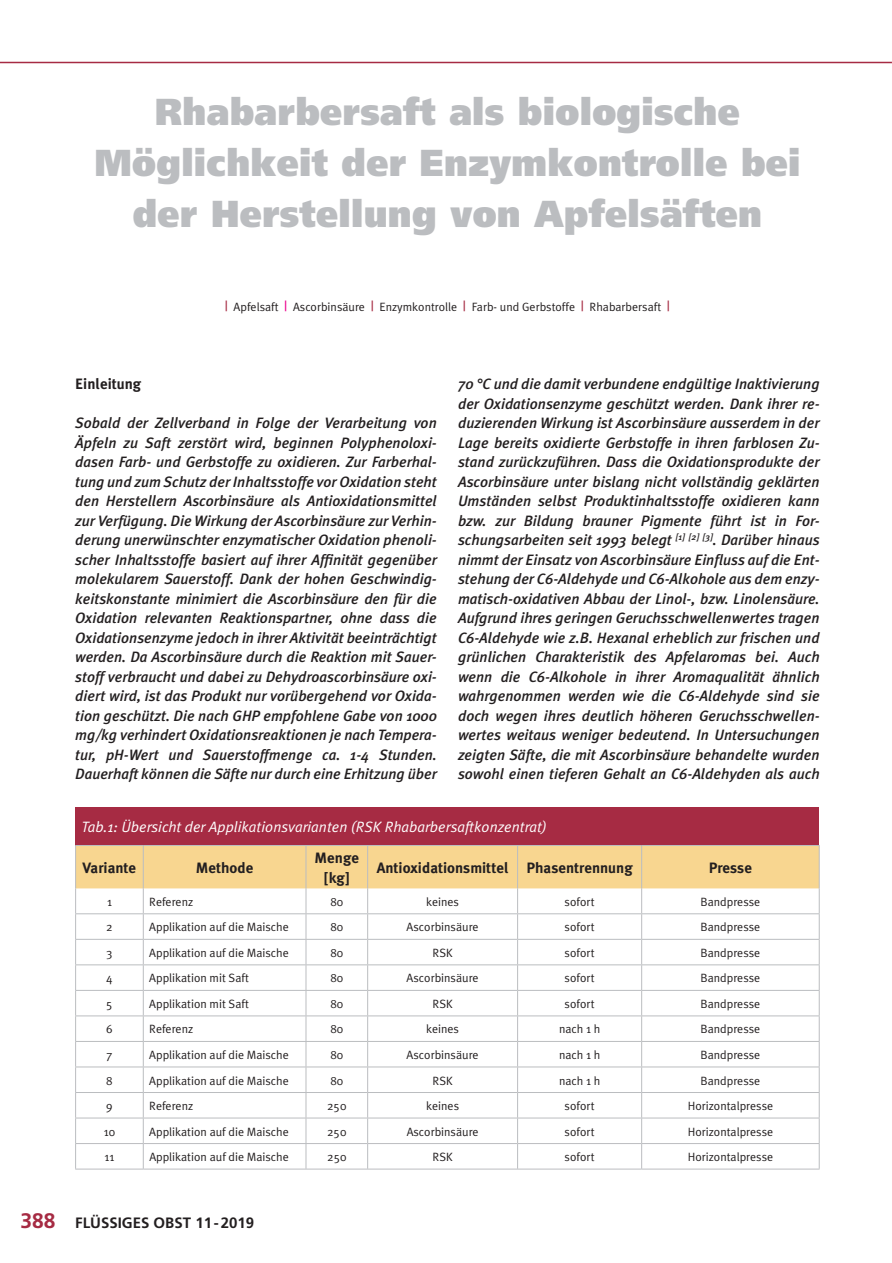
<style>
.page{position:relative;width:892px;height:1263px;background:#fff}
.page>*{position:absolute;margin:0;border:0;box-sizing:border-box;transform-origin:0 0}
.t1{font:900 37.5px/51px "Frutiger";letter-spacing:.01em;color:#bbbdc0;text-align:center;scale:.93 1}
.t2{font:italic 500 15px/19.5px "Meta Plus";color:#231f20;text-align:justify}
.t3{font:700 15px/19.5px "Meta Plus";color:#231f20;text-align:center}
.t4{font:italic 15px "Meta Plus Normal";color:#fff}
.t5{font:700 15px "Frutiger";color:#231f20}
.t6{font:12px "Meta Plus Normal";color:#231f20}
.s1{font-family:"Meta Plus";font-weight:500;font-size:13.8px;color:#a62b43}
.s2{font-family:"Meta Plus";font-weight:500;font-size:13.8px;color:#ec008c}
.s3{font-size:21px;color:#a62b43}
</style>
<div class="page">
<hr style="left:0;top:62px;width:892px;height:1px;background:#a62b43">
<div style="left:76px;top:807px;width:743px;height:38px;background:#a62b43"></div>
<svg style="left:75px;top:846px;width:745px;height:322px"></svg>
<hr style="left:75px;top:1168px;width:68px;height:1px;background:#bbbdc0">
<hr style="left:143px;top:1168px;width:498px;height:1px;background:#bbbdc0">
<hr style="left:641px;top:1168px;width:178px;height:1px;background:#bbbdc0">
<hr style="left:75px;top:845px;width:1px;height:43px;background:#bbbdc0">
<hr style="left:75px;top:845px;width:68px;height:1px;background:#bbbdc0">
<hr style="left:143px;top:845px;width:498px;height:1px;background:#bbbdc0">
<hr style="left:641px;top:845px;width:178px;height:1px;background:#bbbdc0">
<hr style="left:143px;top:845px;width:1px;height:43px;background:#bbbdc0">
<hr style="left:305px;top:845px;width:1px;height:43px;background:#bbbdc0">
<hr style="left:367px;top:845px;width:1px;height:43px;background:#bbbdc0">
<hr style="left:517px;top:845px;width:1px;height:43px;background:#bbbdc0">
<hr style="left:641px;top:845px;width:1px;height:43px;background:#bbbdc0">
<hr style="left:819px;top:845px;width:1px;height:43px;background:#bbbdc0">
<h1 class="t1" style="left:94px;top:88px;width:761px">Rhabarbersaft als biologische<br>Möglichkeit der Enzymkontrolle bei der Herstellung von Apfelsäften</h1>
<p class="t6" style="left:225px;top:302px;width:446px"><span class="s1">|</span> Apfelsaft <span class="s2">|</span> Ascorbinsäure <span class="s1">|</span> Enzymkontrolle <span class="s1">|</span> Farb- und Gerbstoffe <span class="s1">|</span> Rhabarbersaft <span class="s1">|</span></p>
<p class="t3" style="left:75px;top:375px;width:67px">Einleitung</p>
<p class="t2" style="left:75px;top:414px;width:363px">Sobald der Zellverband in Folge der Verarbeitung von Äpfeln zu Saft zerstört wird, beginnen Polyphenoloxi&shy;dasen Farb- und Gerbstoffe zu oxidieren. Zur Farberhal&shy;tung und zum Schutz der Inhaltsstoffe vor Oxidation steht den Herstellern Ascorbinsäure als Antioxidationsmittel zur Verfügung. Die Wirkung der Ascorbinsäure zur Verhin&shy;derung unerwünschter enzymatischer Oxidation phenoli&shy;scher Inhaltsstoffe basiert auf ihrer Affinität gegenüber molekularem Sauerstoff. Dank der hohen Geschwindig&shy;keitskonstante minimiert die Ascorbinsäure den für die Oxidation relevanten Reaktionspartner, ohne dass die Oxidationsenzyme jedoch in ihrer Aktivität beeinträchtigt werden. Da Ascorbinsäure durch die Reaktion mit Sauer&shy;stoff verbraucht und dabei zu Dehydroascorbinsäure oxi&shy;diert wird, ist das Produkt nur vorübergehend vor Oxida&shy;tion geschützt. Die nach GHP empfohlene Gabe von 1000 mg/kg verhindert Oxidationsreaktionen je nach Tempera&shy;tur, pH-Wert und Sauerstoffmenge ca. 1-4 Stunden.<br>Dauerhaft können die Säfte nur durch eine Erhitzung über</p>
<p class="t2" style="left:458px;top:375px;width:363px">70 °C und die damit verbundene endgültige Inaktivierung der Oxidationsenzyme geschützt werden. Dank ihrer re&shy;duzierenden Wirkung ist Ascorbinsäure ausserdem in der Lage bereits oxidierte Gerbstoffe in ihren farblosen Zu&shy;stand zurückzuführen. Dass die Oxidationsprodukte der Ascorbinsäure unter bislang nicht vollständig geklärten Umständen selbst Produktinhaltsstoffe oxidieren kann bzw. zur Bildung brauner Pigmente führt ist in For&shy;schungsarbeiten seit 1993 belegt <sup>[1]</sup> <sup>[2]</sup> <sup>[3]</sup>. Darüber hinaus nimmt der Einsatz von Ascorbinsäure Einfluss auf die Ent&shy;stehung der C6-Aldehyde und C6-Alkohole aus dem enzy&shy;matisch-oxidativen Abbau der Linol-, bzw. Linolensäure.<br>Aufgrund ihres geringen Geruchsschwellenwertes tragen C6-Aldehyde wie z.B. Hexanal erheblich zur frischen und grünlichen Charakteristik des Apfelaromas bei. Auch wenn die C6-Alkohole in ihrer Aromaqualität ähnlich wahrgenommen werden wie die C6-Aldehyde sind sie doch wegen ihres deutlich höheren Geruchsschwellen&shy;wertes weitaus weniger bedeutend. In Untersuchungen zeigten Säfte, die mit Ascorbinsäure behandelte wurden sowohl einen tieferen Gehalt an C6-Aldehyden als auch</p>
<p class="t4" style="left:82px;top:819px;width:467px">Tab.1: Übersicht der Applikationsvarianten (RSK Rhabarbersaftkonzentrat)</p>
<p class="t3" style="left:83px;top:858px;width:55px">Variante</p>
<p class="t3" style="left:196px;top:858px;width:59px">Methode</p>
<p class="t3" style="left:315px;top:848px;width:46px">Menge [kg]</p>
<p class="t3" style="left:377px;top:858px;width:257px">Antioxidationsmittel Phasentrennung</p>
<p class="t3" style="left:709px;top:858px;width:45px">Presse</p>
<p class="t6" style="left:107px;top:897px;width:6px">1</p>
<p class="t6" style="left:149px;top:897px;width:45px">Referenz</p>
<p class="t6" style="left:330px;top:897px;width:14px">80</p>
<p class="t6" style="left:426px;top:897px;width:34px">keines</p>
<p class="t6" style="left:564px;top:897px;width:32px">sofort</p>
<p class="t6" style="left:700px;top:897px;width:61px">Bandpresse</p>
<p class="t6" style="left:106px;top:922px;width:8px">2</p>
<p class="t6" style="left:149px;top:922px;width:141px">Applikation auf die Maische</p>
<p class="t6" style="left:330px;top:922px;width:14px">80</p>
<p class="t6" style="left:406px;top:922px;width:73px">Ascorbinsäure</p>
<p class="t6" style="left:564px;top:922px;width:32px">sofort</p>
<p class="t6" style="left:700px;top:922px;width:61px">Bandpresse</p>
<p class="t6" style="left:106px;top:948px;width:8px">3</p>
<p class="t6" style="left:149px;top:948px;width:141px">Applikation auf die Maische</p>
<p class="t6" style="left:330px;top:948px;width:14px">80</p>
<p class="t6" style="left:432px;top:948px;width:22px">RSK</p>
<p class="t6" style="left:564px;top:948px;width:32px">sofort</p>
<p class="t6" style="left:700px;top:948px;width:61px">Bandpresse</p>
<p class="t6" style="left:106px;top:973px;width:8px">4</p>
<p class="t6" style="left:149px;top:973px;width:101px">Applikation mit Saft</p>
<p class="t6" style="left:330px;top:973px;width:14px">80</p>
<p class="t6" style="left:406px;top:973px;width:73px">Ascorbinsäure</p>
<p class="t6" style="left:564px;top:973px;width:32px">sofort</p>
<p class="t6" style="left:700px;top:973px;width:61px">Bandpresse</p>
<p class="t6" style="left:106px;top:999px;width:8px">5</p>
<p class="t6" style="left:149px;top:999px;width:101px">Applikation mit Saft</p>
<p class="t6" style="left:330px;top:999px;width:14px">80</p>
<p class="t6" style="left:432px;top:999px;width:22px">RSK</p>
<p class="t6" style="left:564px;top:999px;width:32px">sofort</p>
<p class="t6" style="left:700px;top:999px;width:61px">Bandpresse</p>
<p class="t6" style="left:106px;top:1024px;width:8px">6</p>
<p class="t6" style="left:149px;top:1024px;width:45px">Referenz</p>
<p class="t6" style="left:330px;top:1024px;width:14px">80</p>
<p class="t6" style="left:426px;top:1024px;width:34px">keines</p>
<p class="t6" style="left:559px;top:1024px;width:42px">nach 1 h</p>
<p class="t6" style="left:700px;top:1024px;width:61px">Bandpresse</p>
<p class="t6" style="left:106px;top:1050px;width:8px">7</p>
<p class="t6" style="left:149px;top:1050px;width:141px">Applikation auf die Maische</p>
<p class="t6" style="left:330px;top:1050px;width:14px">80</p>
<p class="t6" style="left:406px;top:1050px;width:73px">Ascorbinsäure</p>
<p class="t6" style="left:559px;top:1050px;width:42px">nach 1 h</p>
<p class="t6" style="left:700px;top:1050px;width:61px">Bandpresse</p>
<p class="t6" style="left:106px;top:1075px;width:8px">8</p>
<p class="t6" style="left:149px;top:1075px;width:141px">Applikation auf die Maische</p>
<p class="t6" style="left:330px;top:1075px;width:14px">80</p>
<p class="t6" style="left:432px;top:1075px;width:22px">RSK</p>
<p class="t6" style="left:559px;top:1075px;width:42px">nach 1 h</p>
<p class="t6" style="left:700px;top:1075px;width:61px">Bandpresse</p>
<p class="t6" style="left:106px;top:1101px;width:8px">9</p>
<p class="t6" style="left:149px;top:1101px;width:45px">Referenz</p>
<p class="t6" style="left:327px;top:1101px;width:21px">250</p>
<p class="t6" style="left:426px;top:1101px;width:34px">keines</p>
<p class="t6" style="left:564px;top:1101px;width:32px">sofort</p>
<p class="t6" style="left:688px;top:1101px;width:87px">Horizontalpresse</p>
<p class="t6" style="left:104px;top:1126px;width:13px">10</p>
<p class="t6" style="left:149px;top:1126px;width:141px">Applikation auf die Maische</p>
<p class="t6" style="left:327px;top:1126px;width:21px">250</p>
<p class="t6" style="left:407px;top:1126px;width:73px">Ascorbinsäure</p>
<p class="t6" style="left:564px;top:1126px;width:32px">sofort</p>
<p class="t6" style="left:688px;top:1126px;width:87px">Horizontalpresse</p>
<p class="t6" style="left:105px;top:1152px;width:11px">11</p>
<p class="t6" style="left:149px;top:1152px;width:141px">Applikation auf die Maische</p>
<p class="t6" style="left:327px;top:1152px;width:21px">250</p>
<p class="t6" style="left:432px;top:1152px;width:22px">RSK</p>
<p class="t6" style="left:564px;top:1152px;width:32px">sofort</p>
<p class="t6" style="left:688px;top:1152px;width:87px">Horizontalpresse</p>
<p class="t5" style="left:20px;top:1215px;width:235px"><span class="s3">388</span> FLÜSSIGES OBST 11 - 2019</p>
</div>
